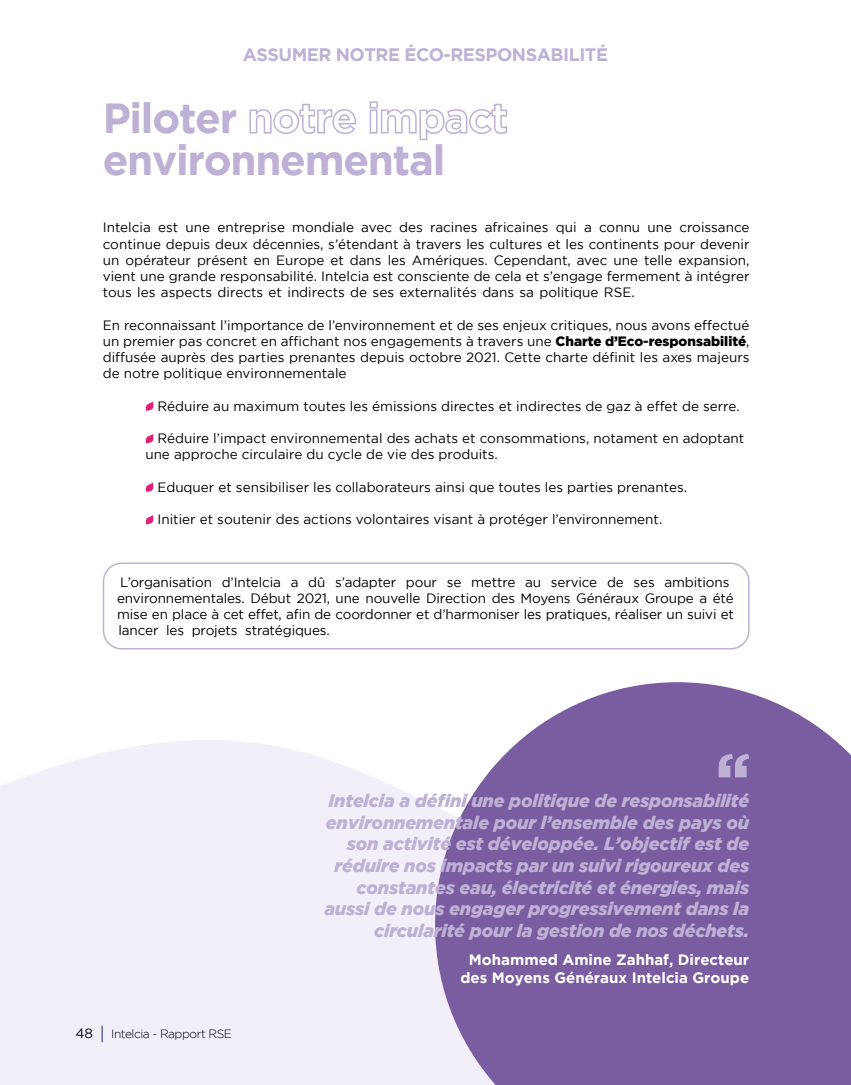
<style>
.page{position:relative;width:851px;height:1085px;background:#fff}
.page>*{position:absolute;margin:0;border:0;box-sizing:border-box;transform-origin:0 0}
.t1{font:700 42px/42px "Gotham";letter-spacing:-.03em;color:#bfb0d6}
.t2{font:italic 900 18px/21.6px "Gotham";letter-spacing:-.01em;color:#bfb0d6;text-align:right}
.t3{font:700 18px "Gotham";letter-spacing:-.025em;color:#bfb0d6}
.t4{font:700 15px/18px "Gotham";color:#fff;text-align:center}
.t5{font:13.5px/16.2px "Gotham";color:#000;text-align:justify}
.t6{font:300 12px "Gotham";letter-spacing:-.04em;color:#000}
.s1{font-weight:900}
</style>
<div class="page">
<svg style="left:0;top:608px;width:750px;height:476px;fill:#f2eff8"></svg>
<svg style="left:435px;top:682px;width:415px;height:402px;background:#896fab"></svg>
<svg style="left:101px;top:1025px;width:2px;height:17px"></svg>
<svg style="left:145px;top:401px;width:9px;height:10px"></svg>
<svg style="left:145px;top:434px;width:9px;height:9px"></svg>
<svg style="left:145px;top:482px;width:9px;height:10px"></svg>
<svg style="left:145px;top:515px;width:9px;height:9px"></svg>
<svg style="left:718px;top:754px;width:31px;height:23px"></svg>
<div style="left:103px;top:563px;width:645px;height:85px;background:#fff;border-radius:18px"></div>
<div style="left:103px;top:562px;width:646px;height:87px;border:2px solid #bfb0d6;border-radius:18px"></div>
<h2 class="t3" style="left:243px;top:44px;width:367px">ASSUMER NOTRE ÉCO-RESPONSABILITÉ</h2>
<h1 class="t1" style="left:103px;top:96px;width:407px">Piloter notre impact environnemental</h1>
<p class="t5" style="left:103px;top:219px;width:648px">Intelcia est une entreprise mondiale avec des racines africaines qui a connu une croissance continue depuis deux décennies, s’étendant à travers les cultures et les continents pour devenir un opérateur présent en Europe et dans les Amériques. Cependant, avec une telle expansion, vient une grande responsabilité. Intelcia est consciente de cela et s’engage fermement à intégrer tous les aspects directs et indirects de ses externalités dans sa politique RSE.</p>
<p class="t5" style="left:103px;top:316px;width:648px">En reconnaissant l’importance de l’environnement et de ses enjeux critiques, nous avons effectué un premier pas concret en affichant nos engagements à travers une <span class="s1">Charte d’Eco-responsabilité</span>, diffusée auprès des parties prenantes depuis octobre 2021. Cette charte définit les axes majeurs de notre politique environnementale</p>
<p class="t5" style="left:157px;top:397px;width:583px">Réduire au maximum toutes les émissions directes et indirectes de gaz à effet de serre.</p>
<p class="t5" style="left:145px;top:430px;width:600px;text-indent:12px">Réduire l’impact environnemental des achats et consommations, notament en adoptant une approche circulaire du cycle de vie des produits.</p>
<p class="t5" style="left:157px;top:478px;width:531px">Eduquer et sensibiliser les collaborateurs ainsi que toutes les parties prenantes.</p>
<p class="t5" style="left:157px;top:511px;width:506px">Initier et soutenir des actions volontaires visant à protéger l’environnement.</p>
<p class="t5" style="left:117px;top:573px;width:618px;text-align:left">L’organisation d’Intelcia a dû s’adapter pour se mettre au service de ses ambitions environnementales. Début 2021, une nouvelle Direction des Moyens Généraux Groupe a été mise en place à cet effet, afin de coordonner et d’harmoniser les pratiques, réaliser un suivi et lancer les projets stratégiques.</p>
<p class="t5" style="left:75px;top:1025px;width:19px">48</p>
<p class="t6" style="left:111px;top:1027px;width:122px">Intelcia - Rapport RSE</p>
<p class="t2" style="left:324px;top:789px;width:426px">Intelcia a défini une politique de responsabilité environnementale pour l’ensemble des pays où son activité est développée. L’objectif est de réduire nos impacts par un suivi rigoureux des constantes eau, électricité et énergies, mais aussi de nous engager progressivement dans la circularité pour la gestion de nos déchets.</p>
<p class="t4" style="left:460px;top:950px;width:290px">Mohammed Amine Zahhaf, Directeur des Moyens Généraux Intelcia Groupe</p>
</div>
